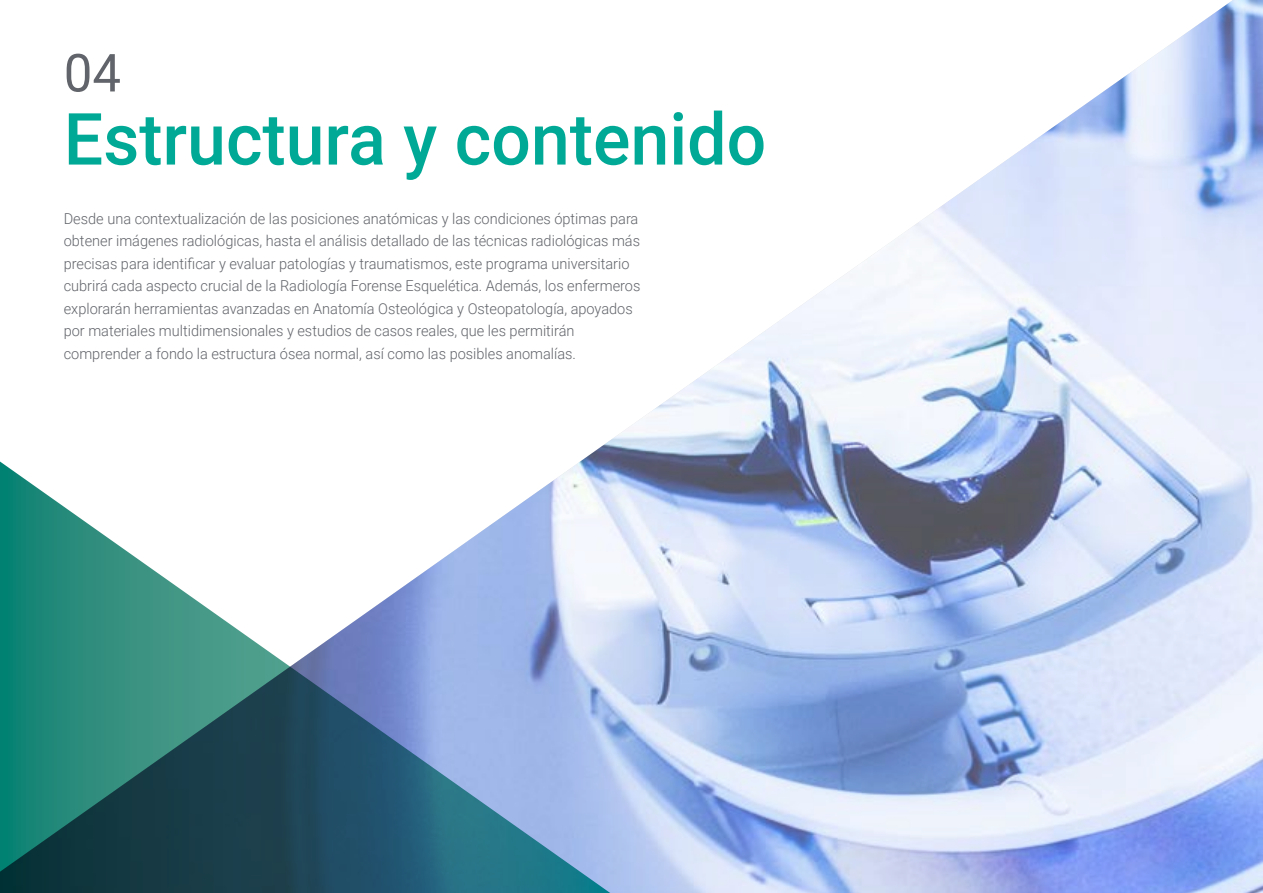
<style>
.page{position:relative;width:1263px;height:893px;background:#fff}
.page>*{position:absolute;margin:0;border:0;box-sizing:border-box;transform-origin:0 0}
.t1{font:500 72px "Roboto";color:#00a996}
.t2{font:52.5px "Roboto";color:#61646a}
.t3{font:300 15px/22.5px "Roboto";color:#61646a}
</style>
<div class="page">
<img style="left:602px;top:0;width:661px;height:893px">
<svg style="left:0;top:446px;width:640px;height:447px"></svg>
<h2 class="t2" style="left:64px;top:36px;width:59px">04</h2>
<h1 class="t1" style="left:64px;top:89px;width:704px">Estructura y contenido</h1>
<p class="t3" style="left:64px;top:207px;width:578px">Desde una contextualización de las posiciones anatómicas y las condiciones óptimas para obtener imágenes radiológicas, hasta el análisis detallado de las técnicas radiológicas más precisas para identificar y evaluar patologías y traumatismos, este programa universitario cubrirá cada aspecto crucial de la Radiología Forense Esquelética. Además, los enfermeros explorarán herramientas avanzadas en Anatomía Osteológica y Osteopatología, apoyados por materiales multidimensionales y estudios de casos reales, que les permitirán comprender a fondo la estructura ósea normal, así como las posibles anomalías.</p>
</div>
